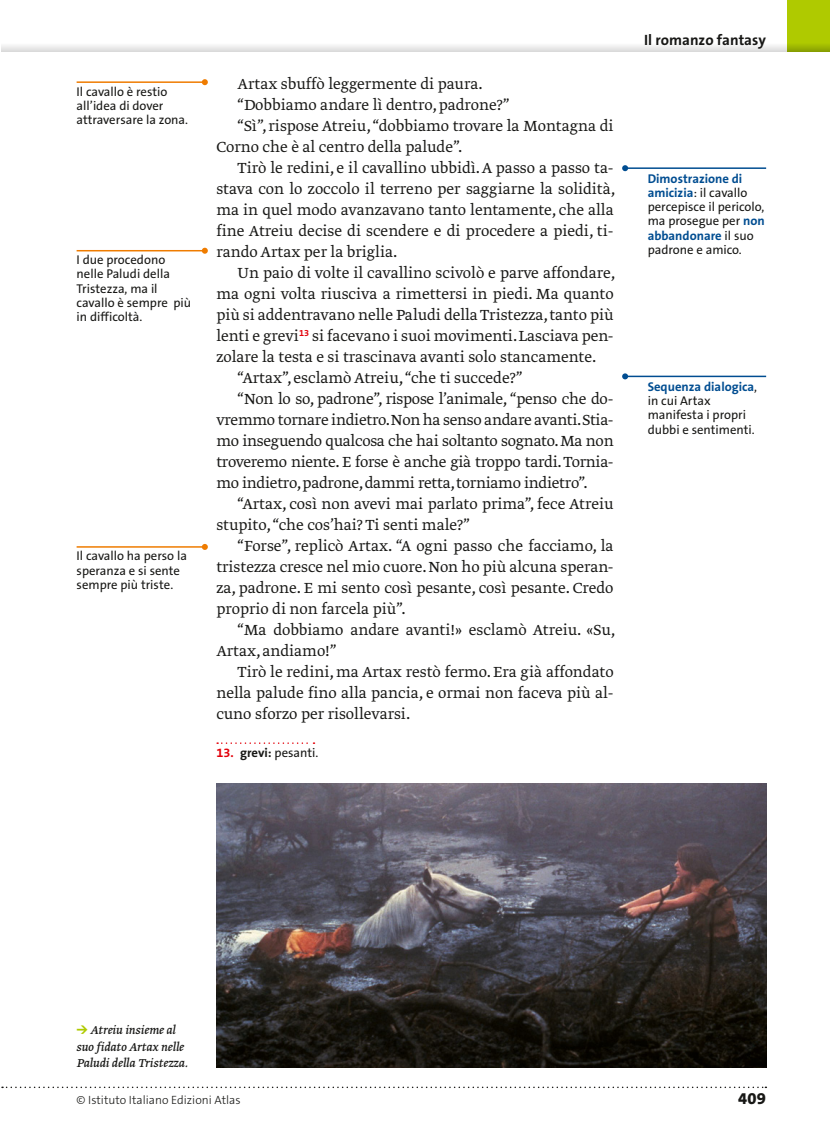
<style>
.page{position:relative;width:830px;height:1127px;background:#fff}
.page>*{position:absolute;margin:0;border:0;box-sizing:border-box;transform-origin:0 0}
.t1{font:300 17.25px "Greta Text Pro";color:#171715}
.t2{font:800 16.5px "The Sans B8";color:#171715}
.t3{font:700 15px "The Sans B7";color:#171715}
.t4{font:italic 13.5px/16.5px "Greta Text Pro";letter-spacing:-.005em;color:#171715}
.t5{font:12.75px/14.2px "The Sans B5 Plain";color:#171715}
.t6{font:700 12.75px "The Sans B7";color:#004d91}
.t7{font:300 12px "The Sans B3";color:#171715}
.s1{font-family:"The Sans B7";font-weight:700;color:#e3000a}
.s2{font-family:"The Sans B7";font-weight:700}
.s3{font-family:"The Sans B7";font-weight:700;color:#004d91}
.s4{font-family:"The Sans B5 Plain";font-weight:400;color:#171715}
.s5{font-family:"DIN Pro";font-weight:900;font-style:normal;font-size:11.25px;color:#afca00}
</style>
<div class="page">
<div style="left:1px;top:43px;width:786px;height:8px;background:#eeeded"></div>
<div style="left:787px;top:0;width:42px;height:51px;background:#afca00"></div>
<svg style="left:787px;top:45px;width:42px;height:6px"></svg>
<svg style="left:2px;top:1086px;width:764px;height:2px"></svg>
<svg style="left:217px;top:742px;width:97px;height:2px"></svg>
<img style="left:216px;top:783px;width:549px;height:284px">
<hr style="left:77px;top:81px;width:128px;height:2px;background:#ef7c00">
<svg style="left:202px;top:79px;width:6px;height:6px"></svg>
<hr style="left:77px;top:250px;width:128px;height:1px;background:#ef7c00">
<svg style="left:202px;top:248px;width:6px;height:6px"></svg>
<hr style="left:624px;top:167px;width:141px;height:2px;background:#004d91">
<svg style="left:622px;top:165px;width:5px;height:6px"></svg>
<hr style="left:624px;top:376px;width:141px;height:1px;background:#004d91">
<svg style="left:622px;top:373px;width:5px;height:6px"></svg>
<hr style="left:77px;top:546px;width:128px;height:2px;background:#ef7c00">
<svg style="left:202px;top:544px;width:6px;height:6px"></svg>
<p class="t5" style="left:77px;top:85px;width:113px">Il cavallo è restio all’idea di dover attraversare la zona.</p>
<p class="t5" style="left:77px;top:253px;width:116px">I due procedono nelle Paludi della<br>Tristezza, ma il cavallo è sempre più in difficoltà.</p>
<p class="t5" style="left:77px;top:550px;width:112px">Il cavallo ha perso la speranza e si sente sempre più triste.</p>
<p class="t1" style="left:237px;top:73px;width:246px">Artax sbuffò leggermente di paura.</p>
<p class="t1" style="left:237px;top:94px;width:273px">“Dobbiamo andare lì dentro, padrone?”</p>
<p class="t1" style="left:237px;top:115px;width:377px">“Sì”, rispose Atreiu, “dobbiamo trovare la Montagna di</p>
<p class="t1" style="left:216px;top:136px;width:247px">Corno che è al centro della palude”.</p>
<p class="t1" style="left:237px;top:157px;width:377px">Tirò le redini, e il cavallino ubbidì. A passo a passo ta-</p>
<p class="t1" style="left:216px;top:178px;width:400px">stava con lo zoccolo il terreno per saggiarne la solidità,</p>
<p class="t1" style="left:216px;top:199px;width:398px">ma in quel modo avanzavano tanto lentamente, che alla</p>
<p class="t1" style="left:216px;top:220px;width:398px">fine Atreiu decise di scendere e di procedere a piedi, ti-</p>
<p class="t1" style="left:216px;top:241px;width:182px">rando Artax per la briglia.</p>
<p class="t1" style="left:237px;top:262px;width:379px">Un paio di volte il cavallino scivolò e parve affondare,</p>
<p class="t1" style="left:216px;top:283px;width:398px">ma ogni volta riusciva a rimettersi in piedi. Ma quanto</p>
<p class="t1" style="left:216px;top:304px;width:398px">più si addentravano nelle Paludi della Tristezza, tanto più</p>
<p class="t1" style="left:216px;top:325px;width:398px">lenti e grevi<sup>13</sup> si facevano i suoi movimenti. Lasciava pen-</p>
<p class="t1" style="left:216px;top:346px;width:381px">zolare la testa e si trascinava avanti solo stancamente.</p>
<p class="t1" style="left:237px;top:367px;width:286px">“Artax”, esclamò Atreiu, “che ti succede?”</p>
<p class="t1" style="left:237px;top:388px;width:377px">“Non lo so, padrone”, rispose l’animale, “penso che do-</p>
<p class="t1" style="left:216px;top:409px;width:398px">vremmo tornare indietro.Non ha senso andare avanti.Stia-</p>
<p class="t1" style="left:216px;top:430px;width:398px">mo inseguendo qualcosa che hai soltanto sognato. Ma non</p>
<p class="t1" style="left:216px;top:451px;width:398px">troveremo niente. E forse è anche già troppo tardi. Tornia-</p>
<p class="t1" style="left:216px;top:472px;width:373px">mo indietro, padrone, dammi retta, torniamo indietro”.</p>
<p class="t1" style="left:237px;top:493px;width:377px">“Artax, così non avevi mai parlato prima”, fece Atreiu</p>
<p class="t1" style="left:216px;top:514px;width:254px">stupito, “che cos’hai? Ti senti male?”</p>
<p class="t1" style="left:237px;top:535px;width:377px">“Forse”, replicò Artax. “A ogni passo che facciamo, la</p>
<p class="t1" style="left:216px;top:556px;width:398px">tristezza cresce nel mio cuore. Non ho più alcuna speran-</p>
<p class="t1" style="left:216px;top:577px;width:398px">za, padrone. E mi sento così pesante, così pesante. Credo</p>
<p class="t1" style="left:216px;top:598px;width:191px">proprio di non farcela più”.</p>
<p class="t1" style="left:237px;top:619px;width:379px">“Ma dobbiamo andare avanti!» esclamò Atreiu. «Su,</p>
<p class="t1" style="left:216px;top:640px;width:121px">Artax, andiamo!”</p>
<p class="t1" style="left:237px;top:661px;width:377px">Tirò le redini, ma Artax restò fermo. Era già affondato</p>
<p class="t1" style="left:216px;top:682px;width:398px">nella palude fino alla pancia, e ormai non faceva più al-</p>
<p class="t1" style="left:216px;top:703px;width:195px">cuno sforzo per risollevarsi.</p>
<p class="t5" style="left:216px;top:747px;width:104px"><span class="s1">13.</span> <span class="s2">grevi:</span> pesanti.</p>
<p class="t3" style="left:644px;top:32px;width:123px">Il romanzo fantasy</p>
<p class="t6" style="left:647px;top:172px;width:96px">Dimostrazione di</p>
<p class="t5" style="left:647px;top:186px;width:118px"><span class="s3">amicizia</span>: il cavallo percepisce il pericolo, ma prosegue per <span class="s3">non</span></p>
<p class="t6" style="left:647px;top:229px;width:107px">abbandonare <span class="s4">il suo</span></p>
<p class="t5" style="left:647px;top:243px;width:96px">padrone e amico.</p>
<p class="t6" style="left:647px;top:380px;width:111px">Sequenza dialogica<span class="s4">,</span></p>
<p class="t5" style="left:647px;top:394px;width:108px">in cui Artax manifesta i propri dubbi e sentimenti.</p>
<p class="t4" style="left:77px;top:1022px;width:113px"><span class="s5">→</span> Atreiu insieme al suo fidato Artax nelle<br>Paludi della Tristezza.</p>
<p class="t7" style="left:77px;top:1093px;width:165px">© Istituto Italiano Edizioni Atlas</p>
<p class="t2" style="left:737px;top:1089px;width:29px">409</p>
</div>
